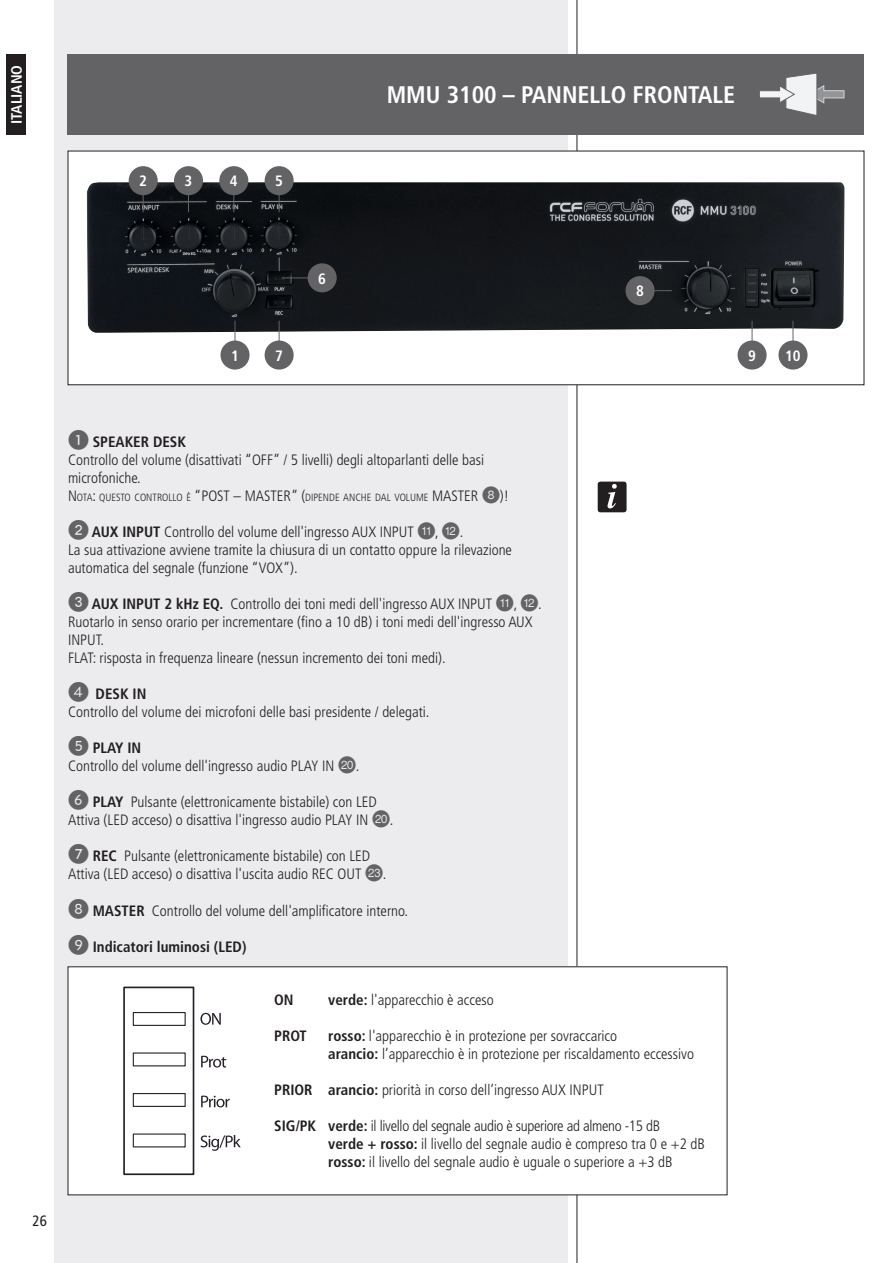
<style>
.page{position:relative;width:893px;height:1263px;background:#fff}
.page>*{position:absolute;margin:0;border:0;box-sizing:border-box;transform-origin:0 0}
.t1{font:700 condensed 24px "Frutiger";color:#fff}
.t2{font:300 condensed 15px/18px "Frutiger";color:#231f20}
.t3{font:700 condensed 15px "Frutiger";color:#231f20}
.t4{font:700 condensed 15px "Frutiger";color:#fff}
.t5{font:condensed 15px "Frutiger";color:#231f20}
.t6{font:300 condensed 10.5px "Frutiger";color:#231f20}
.s1{font-family:"Numerics P04";font-weight:400;font-stretch:normal;font-size:21px;color:#636366}
.s2{font-weight:700}
.s3{font-size:15px}
.s4{font-family:"Numerics P04";font-weight:400;font-stretch:normal;font-size:18px;color:#636366}
.s5{font-family:"Numerics P03";font-weight:400;font-stretch:normal;font-size:18px;color:#636366}
</style>
<div class="page">
<div style="left:54px;top:0;width:514px;height:1263px;background:#ececee"></div>
<hr style="left:577px;top:0;width:1px;height:1263px;background:#231f20">
<div style="left:6px;top:54px;width:20px;height:81px;background:#231f20"></div>
<div style="left:68px;top:151px;width:796px;height:234px;background:#fff"></div>
<div style="left:68px;top:967px;width:659px;height:228px;background:#fff"></div>
<div style="left:67px;top:54px;width:797px;height:81px;background:#636366"></div>
<img style="left:87px;top:182px;width:757px;height:151px">
<hr style="left:188px;top:181px;width:1px;height:31px;background:#636366">
<div style="left:174px;top:166px;width:29px;height:29px;background:#636366;border-radius:50%"></div>
<hr style="left:233px;top:181px;width:1px;height:31px;background:#636366">
<div style="left:219px;top:166px;width:29px;height:29px;background:#636366;border-radius:50%"></div>
<hr style="left:279px;top:181px;width:1px;height:31px;background:#636366">
<div style="left:265px;top:166px;width:29px;height:29px;background:#636366;border-radius:50%"></div>
<hr style="left:143px;top:181px;width:1px;height:31px;background:#636366">
<div style="left:129px;top:166px;width:29px;height:29px;background:#636366;border-radius:50%"></div>
<hr style="left:235px;top:321px;width:1px;height:34px;background:#636366">
<div style="left:220px;top:340px;width:30px;height:30px;background:#636366;border-radius:50%"></div>
<hr style="left:752px;top:321px;width:1px;height:34px;background:#636366">
<div style="left:738px;top:340px;width:29px;height:30px;background:#636366;border-radius:50%"></div>
<hr style="left:279px;top:321px;width:1px;height:34px;background:#636366">
<div style="left:265px;top:340px;width:29px;height:30px;background:#636366;border-radius:50%"></div>
<hr style="left:793px;top:321px;width:1px;height:34px;background:#636366">
<div style="left:778px;top:340px;width:29px;height:30px;background:#636366;border-radius:50%"></div>
<hr style="left:282px;top:278px;width:34px;height:1px;background:#636366">
<div style="left:308px;top:263px;width:29px;height:29px;background:#636366;border-radius:50%"></div>
<hr style="left:634px;top:290px;width:38px;height:1px;background:#636366">
<div style="left:625px;top:276px;width:30px;height:29px;background:#636366;border-radius:50%"></div>
<div style="left:123px;top:986px;width:71px;height:189px;border:2px solid #262128"></div>
<svg style="left:200px;top:1013px;width:21px;height:12px"></svg>
<svg style="left:201px;top:1056px;width:25px;height:11px"></svg>
<svg style="left:201px;top:1095px;width:29px;height:12px"></svg>
<svg style="left:201px;top:1135px;width:40px;height:16px"></svg>
<div style="left:133px;top:1012px;width:53px;height:14px;border:1px solid #262128"></div>
<div style="left:133px;top:1093px;width:53px;height:14px;border:1px solid #262128"></div>
<div style="left:598px;top:482px;width:29px;height:30px;background:#231f20;border-radius:3px"></div>
<svg style="left:607px;top:484px;width:10px;height:24px"></svg>
<svg style="left:760px;top:73px;width:85px;height:42px"></svg>
<p class="t4" style="left:8px;top:124px;width:60px;rotate:-90deg">ITALIANO</p>
<p class="t4" style="left:139px;top:172px;width:9px">2</p>
<p class="t4" style="left:185px;top:172px;width:9px">3</p>
<p class="t4" style="left:230px;top:172px;width:9px">4</p>
<p class="t4" style="left:275px;top:172px;width:9px">5</p>
<h1 class="t1" style="left:387px;top:81px;width:350px">MMU 3100 – PANNELLO FRONTALE</h1>
<p class="t4" style="left:318px;top:269px;width:9px">6</p>
<p class="t4" style="left:636px;top:282px;width:9px">8</p>
<p class="t4" style="left:231px;top:347px;width:9px">1</p>
<p class="t4" style="left:275px;top:347px;width:9px">7</p>
<p class="t4" style="left:748px;top:347px;width:9px">9</p>
<p class="t4" style="left:785px;top:347px;width:17px">10</p>
<p class="t5" style="left:33px;top:1211px;width:16px">26</p>
<p class="t2" style="left:68px;top:433px;width:418px"><span class="s1">1</span> <span class="s2">SPEAKER DESK<br></span>Controllo del volume (disattivati “OFF” / 5 livelli) degli altoparlanti delle basi microfoniche.</p>
<p class="t6" style="left:68px;top:492px;width:204px"><span class="s3">N</span>OTA<span class="s3">:</span> QU ESTO CONTROLLO È <span class="s3">“POST – MASTER</span></p>
<p class="t6" style="left:291px;top:492px;width:168px"><span class="s3">” (</span>DIPENDE ANCHE DAL VOLUME <span class="s3">MASTER</span></p>
<p class="t2" style="left:482px;top:487px;width:28px"><span class="s4">8</span>)!</p>
<p class="t2" style="left:68px;top:523px;width:445px"><span class="s1">2</span> <span class="s2">AUX INPUT</span> Controllo del volume dell'ingresso AUX INPUT <span class="s5">{</span>, <span class="s5">}</span>.<br>La sua attivazione avviene tramite la chiusura di un contatto oppure la rilevazione automatica del segnale (funzione “VOX”).</p>
<p class="t2" style="left:68px;top:595px;width:475px"><span class="s1">3</span> <span class="s2">AUX INPUT 2 kHz EQ.</span> Controllo dei toni medi dell'ingresso AUX INPUT <span class="s5">{</span>, <span class="s5">}</span>.<br>Ruotarlo in senso orario per incrementare (fino a 10 dB) i toni medi dell'ingresso AUX INPUT.<br>FLAT: risposta in frequenza lineare (nessun incremento dei toni medi).</p>
<p class="t2" style="left:68px;top:685px;width:363px"><span class="s1">4</span> <span class="s2">DESK IN<br></span>Controllo del volume dei microfoni delle basi presidente / delegati.</p>
<p class="t2" style="left:68px;top:739px;width:293px"><span class="s1">5</span> <span class="s2">PLAY IN<br></span>Controllo del volume dell'ingresso audio PLAY IN <span class="s5">i</span>.</p>
<p class="t2" style="left:68px;top:793px;width:327px"><span class="s1">6</span> <span class="s2">PLAY</span> Pulsante (elettronicamente bistabile) con LED<br>Attiva (LED acceso) o disattiva l'ingresso audio PLAY IN <span class="s5">i</span>.</p>
<p class="t2" style="left:68px;top:847px;width:320px"><span class="s1">7</span> <span class="s2">REC</span> Pulsante (elettronicamente bistabile) con LED<br>Attiva (LED acceso) o disattiva l'uscita audio REC OUT <span class="s5">[</span>.</p>
<p class="t2" style="left:68px;top:901px;width:342px"><span class="s1">8</span> <span class="s2">MASTER</span> Controllo del volume dell'amplificatore interno.</p>
<p class="t3" style="left:68px;top:937px;width:180px"><span class="s1">9</span> Indicatori luminosi (LED)</p>
<p class="t3" style="left:274px;top:991px;width:21px">ON</p>
<p class="t2" style="left:328px;top:991px;width:167px"><span class="s2">verde:</span> l'apparecchio è acceso</p>
<p class="t3" style="left:274px;top:1027px;width:34px">PROT</p>
<p class="t2" style="left:328px;top:1027px;width:367px"><span class="s2">rosso:</span> l'apparecchio è in protezione per sovraccarico<br><span class="s2">arancio:</span> l’apparecchio è in protezione per riscaldamento eccessivo</p>
<p class="t2" style="left:274px;top:1081px;width:331px"><span class="s2">PRIOR arancio:</span> priorità in corso dell’ingresso AUX INPUT</p>
<p class="t2" style="left:328px;top:1117px;width:378px;text-indent:-54px"><span class="s2">SIG/PK verde:</span> il livello del segnale audio è superiore ad almeno -15 dB<br><span class="s2">verde + rosso:</span> il livello del segnale audio è compreso tra 0 e +2 dB <span class="s2">rosso:</span> il livello del segnale audio è uguale o superiore a +3 dB</p>
</div>
